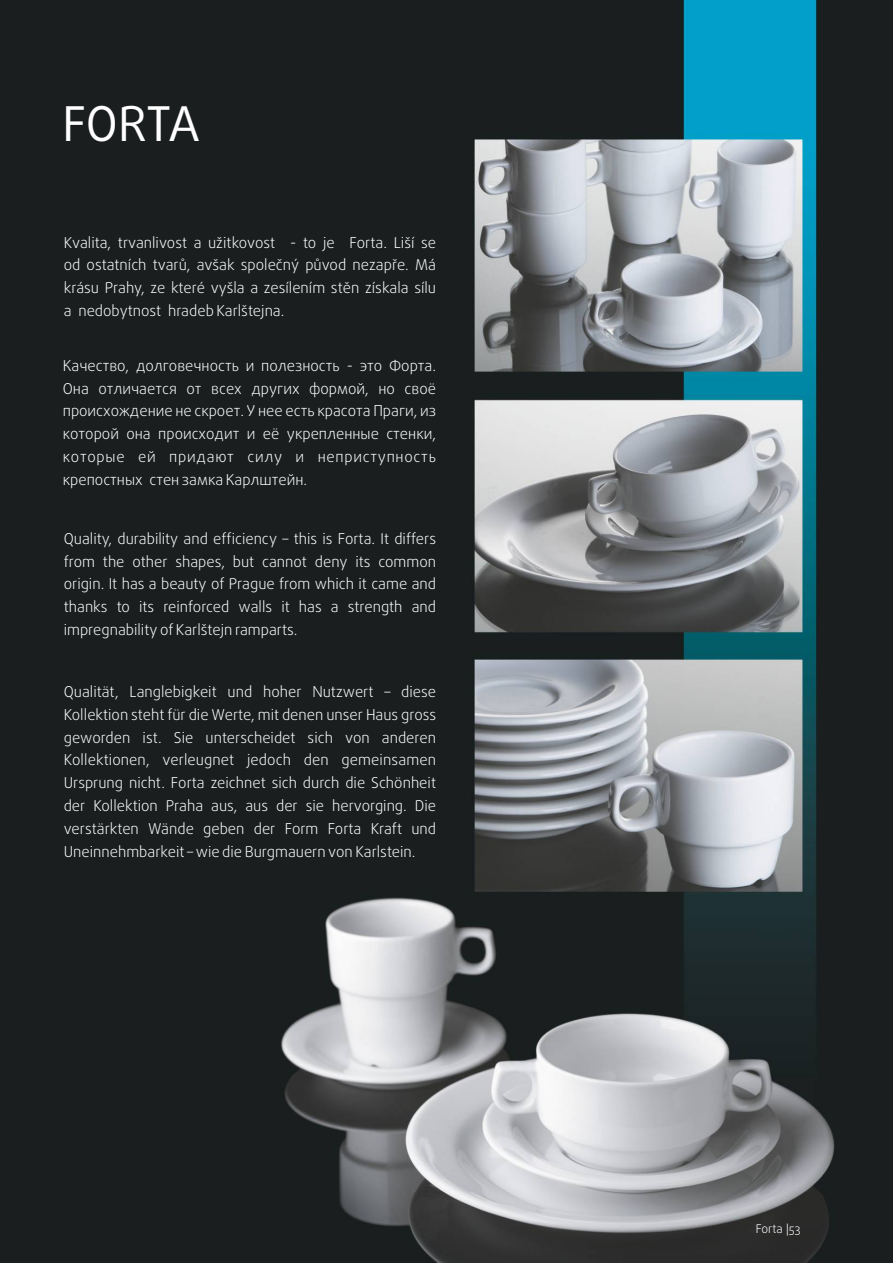
<style>
.page{position:relative;width:893px;height:1263px;background:#fff}
.page>*{position:absolute;margin:0;border:0;box-sizing:border-box;transform-origin:0 0}
.t1{font:48px "Daxline Pro";letter-spacing:-.005em;color:#fff}
.t2{font:300 15px/22.8px "Daxline Pro";color:#fff;text-align:justify}
.t3{font:300 12px "Daxline Pro";color:#fff}
</style>
<div class="page">
<img style="left:0;top:0;width:893px;height:1263px">
<h1 class="t1" style="left:62px;top:103px;width:139px">FORTA</h1>
<p class="t2" style="left:64px;top:232px;width:374px">Kvalita, trvanlivost a užitkovost - to je Forta. Liší se od ostatních tvarů, avšak společný původ nezapře. Má krásu Prahy, ze které vyšla a zesílením stěn získala sílu a nedobytnost hradeb Karlštejna.</p>
<p class="t2" style="left:63px;top:355px;width:375px">Качество, долговечность и полезность - это Форта.<br>Она отличается от всех других формой, но своё происхождение не скроет. У нее есть красота Праги, из которой она происходит и её укрепленные стенки, которые ей придают силу и неприступность крепостных стен замка Карлштейн.</p>
<p class="t2" style="left:64px;top:528px;width:374px">Quality, durability and efficiency – this is Forta. It differs from the other shapes, but cannot deny its common origin. It has a beauty of Prague from which it came and thanks to its reinforced walls it has a strength and impregnability of Karlštejn ramparts.</p>
<p class="t2" style="left:64px;top:681px;width:374px">Qualität, Langlebigkeit und hoher Nutzwert – diese Kollektion steht für die Werte, mit denen unser Haus gross geworden ist. Sie unterscheidet sich von anderen Kollektionen, verleugnet jedoch den gemeinsamen Ursprung nicht. Forta zeichnet sich durch die Schönheit der Kollektion Praha aus, aus der sie hervorging. Die verstärkten Wände geben der Form Forta Kraft und Uneinnehmbarkeit – wie die Burgmauern von Karlstein.</p>
<p class="t3" style="left:756px;top:1223px;width:46px">Forta |53</p>
</div>
